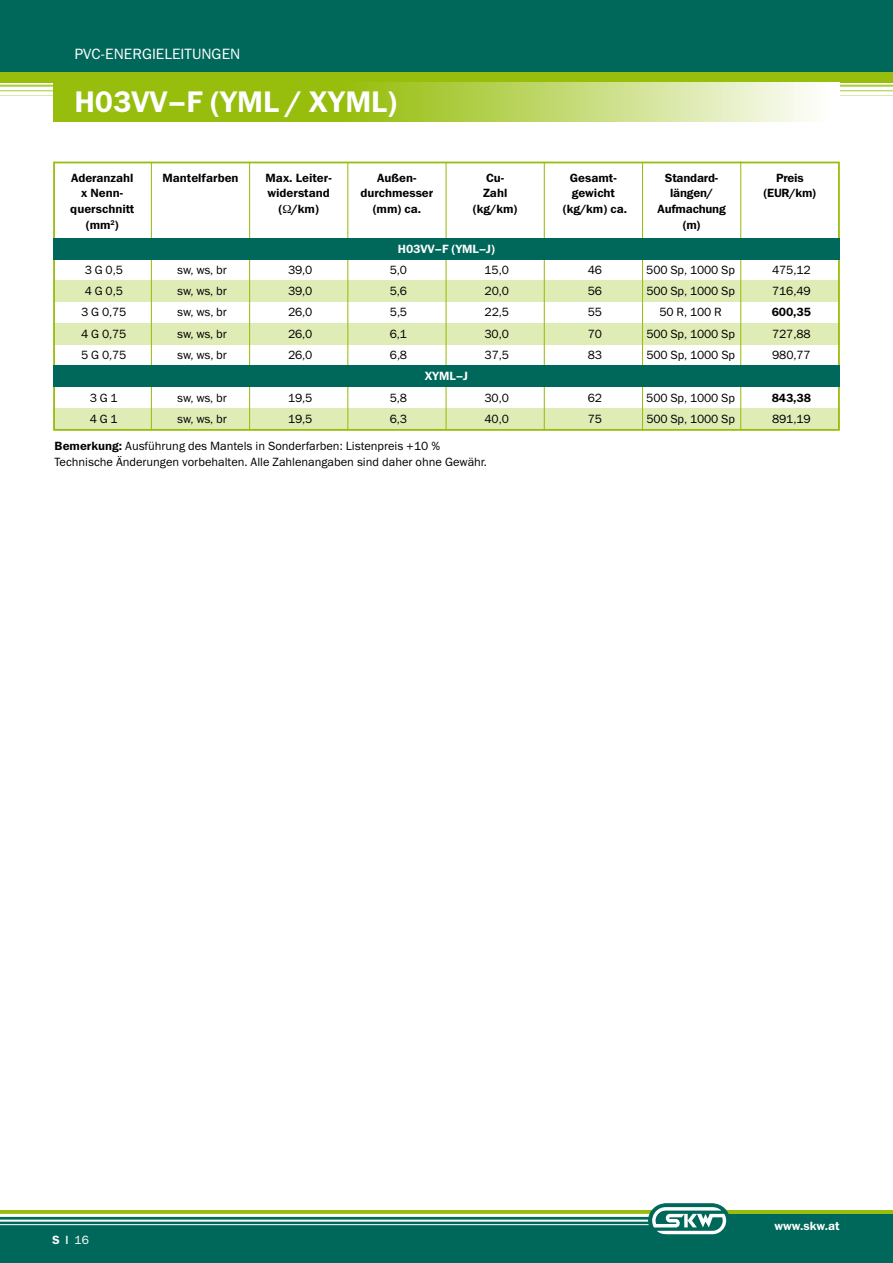
<style>
.page{position:relative;width:893px;height:1263px;background:#fff}
.page>*{position:absolute;margin:0;border:0;box-sizing:border-box;transform-origin:0 0}
.t1{font:30px "Franklin Gothic Demi ITC";color:#fff}
.t2{font:15px "Franklin Gothic Book ITC";color:#fff}
.t3{font:12px/16.5px "Franklin Gothic Book ITC";letter-spacing:-.01em;color:#000}
.t4{font:12px/15.8px "Franklin Gothic Demi ITC";color:#000;text-align:center}
.t5{font:12px/15.8px "Franklin Gothic Demi ITC";letter-spacing:-.02em;color:#000;text-align:center}
.t6{font:12px "Franklin Gothic Demi ITC";letter-spacing:-.01em;color:#fff}
.s1{font-family:"Franklin Gothic Demi ITC"}
.s2{font-family:"Franklin Gothic Book ITC"}
</style>
<div class="page">
<hr style="left:0;top:90px;width:893px;height:1px;background:#c1d86e">
<hr style="left:0;top:85px;width:893px;height:2px;background:#accb3d">
<hr style="left:0;top:95px;width:893px;height:1px;background:#d5e59e">
<div style="left:0;top:0;width:893px;height:77px;background:#00685b"></div>
<div style="left:0;top:72px;width:893px;height:10px;background:#97be0d"></div>
<div style="left:0;top:1211px;width:893px;height:52px;background:#00685b"></div>
<svg style="left:0;top:1210px;width:893px;height:4px;background:#99bf12"></svg>
<hr style="left:0;top:1219px;width:727px;height:2px;background:#fff">
<hr style="left:0;top:1214px;width:724px;height:3px;background:#fff">
<hr style="left:0;top:1224px;width:701px;height:1px;background:#fff">
<svg style="left:648px;top:1204px;width:82px;height:31px"></svg>
<div style="left:53px;top:408px;width:787px;height:21px;background:#e0ecb6"></div>
<svg style="left:53px;top:82px;width:787px;height:40px;background:#b7d257"></svg>
<div style="left:53px;top:281px;width:787px;height:21px;background:#e0ecb6"></div>
<div style="left:53px;top:323px;width:787px;height:21px;background:#e0ecb6"></div>
<hr style="left:151px;top:162px;width:1px;height:268px;background:#97be0d">
<hr style="left:249px;top:162px;width:1px;height:268px;background:#97be0d">
<hr style="left:347px;top:162px;width:1px;height:268px;background:#97be0d">
<hr style="left:446px;top:162px;width:1px;height:268px;background:#97be0d">
<hr style="left:544px;top:162px;width:1px;height:268px;background:#97be0d">
<hr style="left:642px;top:162px;width:1px;height:268px;background:#97be0d">
<hr style="left:740px;top:162px;width:1px;height:267px;background:#97be0d">
<div style="left:53px;top:162px;width:787px;height:269px;border:2px solid #97be0d"></div>
<div style="left:53px;top:238px;width:787px;height:21px;background:#00685b"></div>
<div style="left:53px;top:366px;width:787px;height:21px;background:#00685b"></div>
<p class="t2" style="left:74px;top:44px;width:167px">PVC-ENERGIELEITUNGEN</p>
<h1 class="t1" style="left:74px;top:84px;width:324px">H03VV–F (YML / XYML)</h1>
<p class="t4" style="left:70px;top:170px;width:65px">Aderanzahl x Nenn&shy;querschnitt (mm<sup>2</sup>)</p>
<p class="t4" style="left:162px;top:170px;width:78px">Mantelfarben</p>
<p class="t4" style="left:266px;top:170px;width:66px">Max. Leiter-- widerstand ( /km)</p>
<p class="t4" style="left:360px;top:170px;width:74px">Außen-<br>durch- messer (mm) ca.</p>
<p class="t4" style="left:473px;top:170px;width:46px">Cu-<br>Zahl (kg/km)</p>
<p class="t4" style="left:563px;top:170px;width:66px">Gesamt&shy;gewicht (kg/km) ca.</p>
<p class="t5" style="left:658px;top:170px;width:70px">Standard&shy;längen/<br>Aufmachung (m)</p>
<p class="t5" style="left:764px;top:170px;width:54px">Preis (EUR/km)</p>
<p class="t6" style="left:398px;top:241px;width:99px">H03VV–F (YML–J)</p>
<p class="t3" style="left:85px;top:261px;width:40px">3 G 0,5</p>
<p class="t3" style="left:177px;top:261px;width:51px">sw, ws, br</p>
<p class="t3" style="left:288px;top:261px;width:26px">39,0</p>
<p class="t3" style="left:390px;top:261px;width:19px">5,0</p>
<p class="t3" style="left:485px;top:261px;width:26px">15,0</p>
<p class="t3" style="left:588px;top:261px;width:16px">46</p>
<p class="t3" style="left:646px;top:261px;width:90px">500 Sp, 1000 Sp</p>
<p class="t3" style="left:772px;top:261px;width:39px">475,12</p>
<p class="t3" style="left:85px;top:283px;width:40px">4 G 0,5</p>
<p class="t3" style="left:177px;top:283px;width:51px">sw, ws, br</p>
<p class="t3" style="left:288px;top:283px;width:26px">39,0</p>
<p class="t3" style="left:390px;top:283px;width:19px">5,6</p>
<p class="t3" style="left:485px;top:283px;width:26px">20,0</p>
<p class="t3" style="left:588px;top:283px;width:16px">56</p>
<p class="t3" style="left:646px;top:283px;width:90px">500 Sp, 1000 Sp</p>
<p class="t3" style="left:772px;top:283px;width:40px">716,49</p>
<p class="t3" style="left:81px;top:304px;width:47px">3 G 0,75</p>
<p class="t3" style="left:177px;top:304px;width:85px">sw, ws, br 2</p>
<p class="t3" style="left:295px;top:304px;width:19px">6,0</p>
<p class="t3" style="left:390px;top:304px;width:19px">5,5</p>
<p class="t3" style="left:485px;top:304px;width:26px">22,5</p>
<p class="t3" style="left:588px;top:304px;width:16px">55</p>
<p class="t3" style="left:659px;top:304px;width:64px">50 R, 100 R</p>
<p class="t4" style="left:772px;top:305px;width:41px">600,35</p>
<p class="t3" style="left:81px;top:325px;width:47px">4 G 0,75</p>
<p class="t3" style="left:177px;top:325px;width:85px">sw, ws, br 2</p>
<p class="t3" style="left:295px;top:325px;width:19px">6,0</p>
<p class="t3" style="left:390px;top:325px;width:19px">6,1</p>
<p class="t3" style="left:485px;top:325px;width:26px">30,0</p>
<p class="t3" style="left:588px;top:325px;width:16px">70</p>
<p class="t3" style="left:646px;top:325px;width:90px">500 Sp, 1000 Sp</p>
<p class="t3" style="left:772px;top:325px;width:40px">727,88</p>
<p class="t3" style="left:81px;top:346px;width:47px">5 G 0,75</p>
<p class="t3" style="left:177px;top:346px;width:85px">sw, ws, br 2</p>
<p class="t3" style="left:295px;top:346px;width:19px">6,0</p>
<p class="t3" style="left:390px;top:346px;width:19px">6,8</p>
<p class="t3" style="left:485px;top:346px;width:26px">37,5</p>
<p class="t3" style="left:588px;top:346px;width:16px">83</p>
<p class="t3" style="left:646px;top:346px;width:90px">500 Sp, 1000 Sp</p>
<p class="t3" style="left:772px;top:346px;width:40px">980,77</p>
<p class="t6" style="left:425px;top:369px;width:45px">XYML–J</p>
<p class="t3" style="left:90px;top:389px;width:30px">3 G 1</p>
<p class="t3" style="left:177px;top:389px;width:51px">sw, ws, br</p>
<p class="t3" style="left:288px;top:389px;width:26px">19,5</p>
<p class="t3" style="left:390px;top:389px;width:19px">5,8</p>
<p class="t3" style="left:485px;top:389px;width:26px">30,0</p>
<p class="t3" style="left:588px;top:389px;width:12px">62</p>
<p class="t3" style="left:646px;top:389px;width:90px">500 Sp, 1000 Sp</p>
<p class="t4" style="left:772px;top:390px;width:41px">843,38</p>
<p class="t3" style="left:90px;top:410px;width:30px">4 G 1</p>
<p class="t3" style="left:177px;top:410px;width:51px">sw, ws, br</p>
<p class="t3" style="left:288px;top:410px;width:26px">19,5</p>
<p class="t3" style="left:390px;top:410px;width:19px">6,3</p>
<p class="t3" style="left:485px;top:410px;width:26px">40,0</p>
<p class="t3" style="left:588px;top:410px;width:16px">75</p>
<p class="t3" style="left:646px;top:410px;width:90px">500 Sp, 1000 Sp</p>
<p class="t3" style="left:772px;top:410px;width:40px">891,19</p>
<p class="t3" style="left:55px;top:437px;width:434px"><span class="s1">Bemerkung:</span> Ausführung des Mantels in Sonderfarben: Listenpreis +10 %<br>Technische Änderungen vorbehalten. Alle Zahlenangaben sind daher ohne Gewähr.</p>
<p class="t6" style="left:52px;top:1232px;width:38px">S | <span class="s2">16</span></p>
<p class="t6" style="left:774px;top:1219px;width:67px">www.skw.at</p>
</div>
